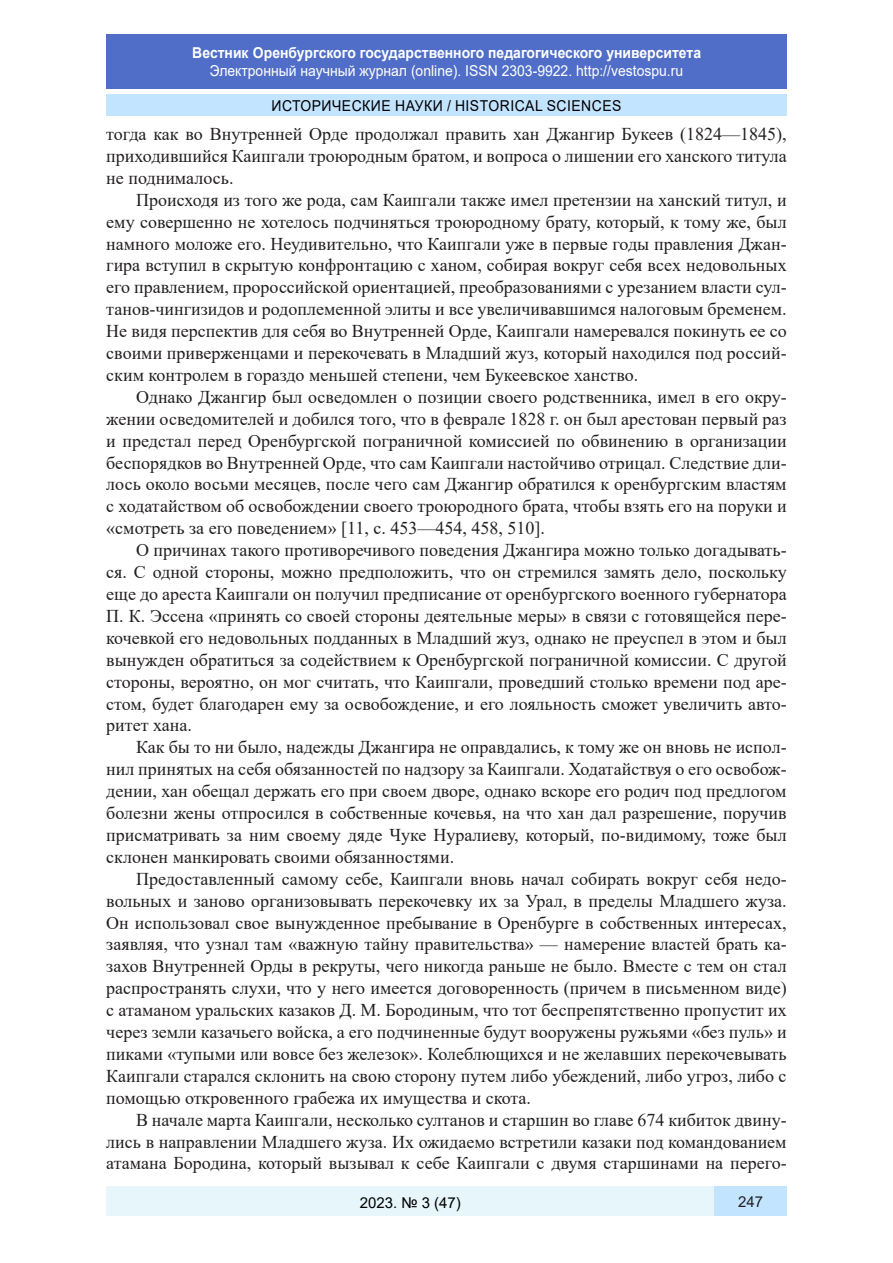
<style>
.page{position:relative;width:893px;height:1263px;background:#fff}
.page>*{position:absolute;margin:0;border:0;box-sizing:border-box;transform-origin:0 0}
.Стиль2{font:18px/21.9px "Times New Roman";color:#231f20;text-align:justify}
.t1{font:15px "Arial";color:#fff;scale:.93 1}
.t2{font:700 15px "Arial";color:#fff;scale:.93 1}
.t3{font:15px "Arial";letter-spacing:.035em;color:#000;scale:.93 1}
.t4{font:15px "Arial";letter-spacing:.035em;color:#000}
.t5{font:15px "Arial";color:#231f20}
</style>
<div class="page">
<div style="left:106px;top:95px;width:681px;height:21px;background:#c3e4ff"></div>
<div style="left:106px;top:34px;width:681px;height:55px;background:#506ec8"></div>
<div style="left:106px;top:1186px;width:608px;height:30px;background:#e6f6fb"></div>
<div style="left:714px;top:1186px;width:73px;height:30px;background:#c3e4ff"></div>
<p class="t2" style="left:192px;top:42px;width:549px">Вестник Оренбургского государственного педагогического университета</p>
<p class="t1" style="left:210px;top:60px;width:511px">Электронный научный журнал (online). ISSN 2303-9922. http://vestospu.ru</p>
<p class="t3" style="left:271px;top:95px;width:378px">ИСТОРИЧЕСКИЕ НАУКИ / HISTORICAL SCIENCES</p>
<p class="Стиль2" style="left:106px;top:122px;width:682px">тогда как во Внутренней Орде продолжал править хан Джангир Букеев (1824—1845), приходившийся Каипгали троюродным братом, и вопроса о лишении его ханского титула не поднималось.</p>
<p class="Стиль2" style="left:106px;top:188px;width:682px;text-indent:30px">Происходя из того же рода, сам Каипгали также имел претензии на ханский титул, и ему совершенно не хотелось подчиняться троюродному брату, который, к тому же, был намного моложе его. Неудивительно, что Каипгали уже в первые годы правления Джан&shy;гира вступил в скрытую конфронтацию с ханом, собирая вокруг себя всех недовольных его правлением, пророссийской ориентацией, преобразованиями с урезанием власти сул&shy;танов-чингизидов и родоплеменной элиты и все увеличивавшимся налоговым бременем.<br>Не видя перспектив для себя во Внутренней Орде, Каипгали намеревался покинуть ее со своими приверженцами и перекочевать в Младший жуз, который находился под россий&shy;ским контролем в гораздо меньшей степени, чем Букеевское ханство.</p>
<p class="Стиль2" style="left:106px;top:385px;width:682px;text-indent:30px">Однако Джангир был осведомлен о позиции своего родственника, имел в его окру&shy;жении осведомителей и добился того, что в феврале 1828 г. он был арестован первый раз и предстал перед Оренбургской пограничной комиссией по обвинению в организации беспорядков во Внутренней Орде, что сам Каипгали настойчиво отрицал. Следствие дли&shy;лось около восьми месяцев, после чего сам Джангир обратился к оренбургским властям с ходатайством об освобождении своего троюродного брата, чтобы взять его на поруки и «смотреть за его поведением» [11, с. 453—454, 458, 510].</p>
<p class="Стиль2" style="left:106px;top:539px;width:682px;text-indent:30px">О причинах такого противоречивого поведения Джангира можно только догадывать&shy;ся. С одной стороны, можно предположить, что он стремился замять дело, поскольку еще до ареста Каипгали он получил предписание от оренбургского военного губернатора П. К. Эссена «принять со своей стороны деятельные меры» в связи с готовящейся пере&shy;кочевкой его недовольных подданных в Младший жуз, однако не преуспел в этом и был вынужден обратиться за содействием к Оренбургской пограничной комиссии. С другой стороны, вероятно, он мог считать, что Каипгали, проведший столько времени под аре&shy;стом, будет благодарен ему за освобождение, и его лояльность сможет увеличить авто&shy;ритет хана.</p>
<p class="Стиль2" style="left:106px;top:736px;width:682px;text-indent:30px">Как бы то ни было, надежды Джангира не оправдались, к тому же он вновь не испол&shy;нил принятых на себя обязанностей по надзору за Каипгали. Ходатайствуя о его освобож&shy;дении, хан обещал держать его при своем дворе, однако вскоре его родич под предлогом болезни жены отпросился в собственные кочевья, на что хан дал разрешение, поручив присматривать за ним своему дяде Чуке Нуралиеву, который, по-видимому, тоже был склонен манкировать своими обязанностями.</p>
<p class="Стиль2" style="left:106px;top:867px;width:682px;text-indent:30px">Предоставленный самому себе, Каипгали вновь начал собирать вокруг себя недо&shy;вольных и заново организовывать перекочевку их за Урал, в пределы Младшего жуза.<br>Он использовал свое вынужденное пребывание в Оренбурге в собственных интересах, заявляя, что узнал там «важную тайну правительства» — намерение властей брать ка&shy;захов Внутренней Орды в рекруты, чего никогда раньше не было. Вместе с тем он стал распространять слухи, что у него имеется договоренность (причем в письменном виде) с атаманом уральских казаков Д. М. Бородиным, что тот беспрепятственно пропустит их через земли казачьего войска, а его подчиненные будут вооружены ружьями «без пуль» и пиками «тупыми или вовсе без железок». Колеблющихся и не желавших перекочевывать Каипгали старался склонить на свою сторону путем либо убеждений, либо угроз, либо с помощью откровенного грабежа их имущества и скота.</p>
<p class="Стиль2" style="left:106px;top:1108px;width:682px;text-indent:30px">В начале марта Каипгали, несколько султанов и старшин во главе 674 кибиток двину&shy;лись в направлении Младшего жуза. Их ожидаемо встретили казаки под командованием атамана Бородина, который вызывал к себе Каипгали с двумя старшинами на перего-</p>
<p class="t4" style="left:360px;top:1192px;width:103px">2023. № 3 (47)</p>
<p class="t5" style="left:738px;top:1191px;width:27px">247</p>
</div>
